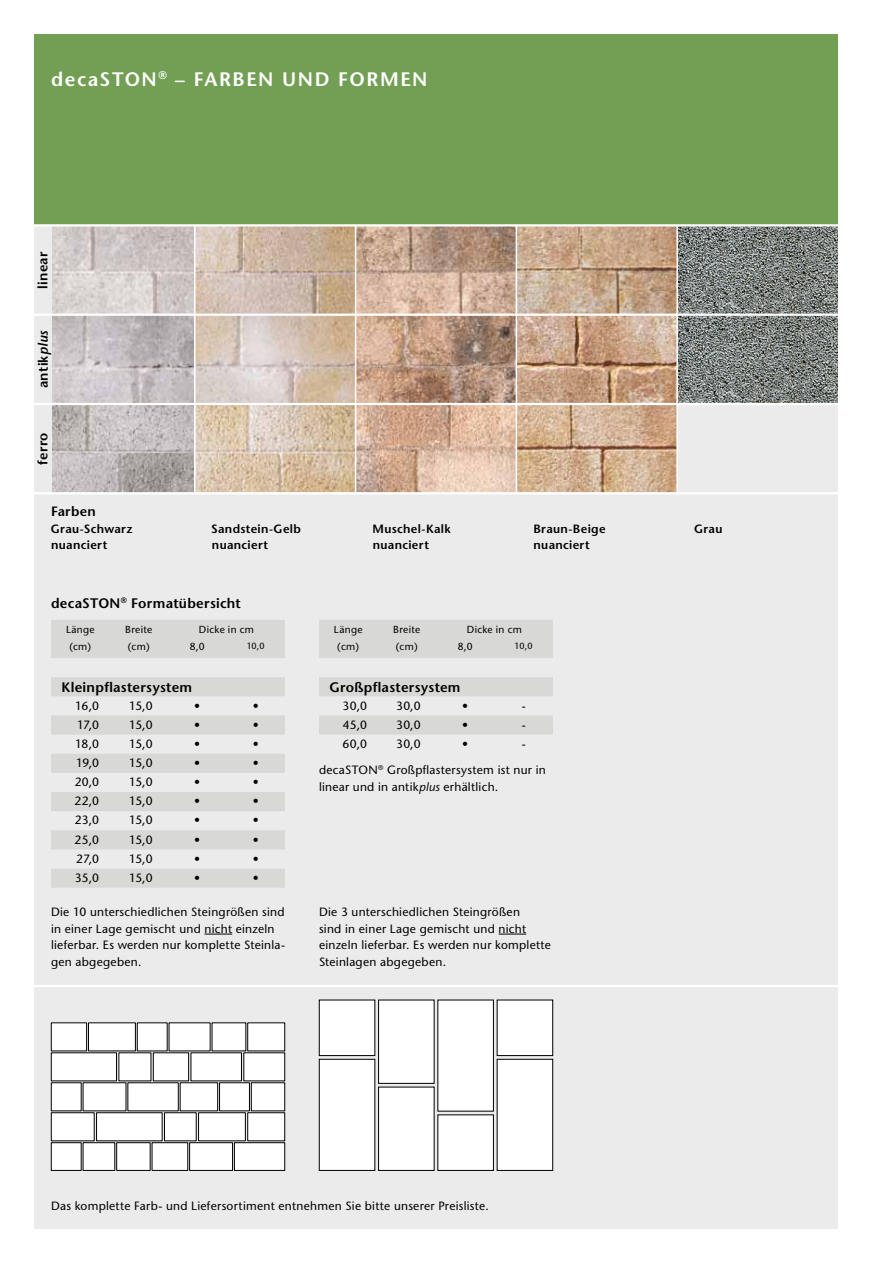
<style>
.page{position:relative;width:872px;height:1263px;background:#fff}
.page>*{position:absolute;margin:0;border:0;box-sizing:border-box;transform-origin:0 0}
.t1{font:600 19.5px "Stone Sans";letter-spacing:.08em;color:#fff}
.t2{font:600 13.8px "Stone Sans";letter-spacing:.02em;color:#000}
.t3{font:600 13.5px "Stone Sans";letter-spacing:.025em;color:#000}
.t4{font:12px/16.5px "Stone Sans";letter-spacing:.02em;color:#000}
.t5{font:600 12px/16.5px "Stone Sans";letter-spacing:.025em;color:#000}
.t6{font:10.2px/16.5px "Stone Sans";letter-spacing:.025em;color:#000;text-align:center}
.t7{font:9px "Stone Sans";color:#000}
.s1{font-style:italic}
</style>
<div class="page">
<div style="left:34px;top:493px;width:804px;height:736px;background:#ebebeb"></div>
<svg style="left:51px;top:620px;width:234px;height:268px;fill:#d8d8d7"></svg>
<img style="left:51px;top:226px;width:787px;height:177px">
<div style="left:34px;top:34px;width:804px;height:191px;background:#729f54"></div>
<img style="left:51px;top:405px;width:625px;height:87px">
<svg style="left:204px;top:934px;width:28px;height:1px"></svg>
<svg style="left:498px;top:934px;width:28px;height:1px"></svg>
<div style="left:677px;top:404px;width:161px;height:89px;background:#ebebeb"></div>
<div style="left:34px;top:225px;width:17px;height:90px;background:#ebebeb"></div>
<div style="left:34px;top:315px;width:17px;height:89px;background:#ebebeb"></div>
<div style="left:34px;top:404px;width:17px;height:89px;background:#ebebeb"></div>
<hr style="left:28px;top:314px;width:816px;height:2px;background:#fff">
<hr style="left:28px;top:403px;width:816px;height:2px;background:#fff">
<hr style="left:194px;top:225px;width:1px;height:268px;background:#fff">
<hr style="left:355px;top:225px;width:1px;height:268px;background:#fff">
<hr style="left:515px;top:225px;width:2px;height:268px;background:#fff">
<hr style="left:676px;top:225px;width:2px;height:268px;background:#fff">
<svg style="left:319px;top:620px;width:234px;height:115px"></svg>
<hr style="left:28px;top:985px;width:816px;height:2px;background:#fff">
<svg style="left:319px;top:999px;width:234px;height:172px"></svg>
<div style="left:83px;top:1143px;width:32px;height:27px;background:#fff"></div>
<div style="left:83px;top:1142px;width:32px;height:29px;border:1px solid #000"></div>
<div style="left:117px;top:1143px;width:33px;height:27px;background:#fff"></div>
<div style="left:116px;top:1142px;width:34px;height:29px;border:1px solid #000"></div>
<div style="left:152px;top:1143px;width:36px;height:27px;background:#fff"></div>
<div style="left:152px;top:1142px;width:36px;height:29px;border:1px solid #000"></div>
<div style="left:190px;top:1143px;width:42px;height:27px;background:#fff"></div>
<div style="left:189px;top:1142px;width:44px;height:29px;border:1px solid #000"></div>
<div style="left:234px;top:1143px;width:51px;height:27px;background:#fff"></div>
<div style="left:234px;top:1142px;width:51px;height:29px;border:1px solid #000"></div>
<div style="left:51px;top:1113px;width:43px;height:28px;background:#fff"></div>
<div style="left:97px;top:1113px;width:65px;height:28px;background:#fff"></div>
<div style="left:164px;top:1113px;width:32px;height:28px;background:#fff"></div>
<div style="left:198px;top:1113px;width:47px;height:28px;background:#fff"></div>
<div style="left:198px;top:1112px;width:48px;height:29px;border:1px solid #000"></div>
<div style="left:248px;top:1113px;width:37px;height:28px;background:#fff"></div>
<div style="left:51px;top:1083px;width:30px;height:28px;background:#fff"></div>
<div style="left:83px;top:1083px;width:43px;height:28px;background:#fff"></div>
<div style="left:128px;top:1083px;width:50px;height:28px;background:#fff"></div>
<div style="left:180px;top:1083px;width:38px;height:28px;background:#fff"></div>
<div style="left:219px;top:1083px;width:30px;height:28px;background:#fff"></div>
<div style="left:219px;top:1082px;width:31px;height:29px;border:1px solid #000"></div>
<div style="left:251px;top:1083px;width:34px;height:28px;background:#fff"></div>
<div style="left:51px;top:1053px;width:65px;height:28px;background:#fff"></div>
<div style="left:51px;top:1052px;width:66px;height:29px;border:1px solid #000"></div>
<div style="left:119px;top:1053px;width:32px;height:28px;background:#fff"></div>
<div style="left:153px;top:1053px;width:36px;height:28px;background:#fff"></div>
<div style="left:153px;top:1052px;width:36px;height:29px;border:1px solid #000"></div>
<div style="left:191px;top:1053px;width:50px;height:28px;background:#fff"></div>
<div style="left:244px;top:1053px;width:41px;height:28px;background:#fff"></div>
<div style="left:51px;top:1143px;width:30px;height:27px;background:#fff"></div>
<div style="left:51px;top:1142px;width:30px;height:29px;border:1px solid #000"></div>
<div style="left:212px;top:1023px;width:34px;height:28px;background:#fff"></div>
<div style="left:88px;top:1023px;width:47px;height:28px;background:#fff"></div>
<div style="left:88px;top:1022px;width:48px;height:29px;border:1px solid #000"></div>
<div style="left:137px;top:1023px;width:30px;height:28px;background:#fff"></div>
<div style="left:169px;top:1023px;width:41px;height:28px;background:#fff"></div>
<div style="left:248px;top:1023px;width:37px;height:28px;background:#fff"></div>
<div style="left:51px;top:1023px;width:36px;height:28px;background:#fff"></div>
<div style="left:51px;top:1022px;width:36px;height:29px;border:1px solid #000"></div>
<hr style="left:28px;top:224px;width:816px;height:2px;background:#fff">
<hr style="left:28px;top:492px;width:816px;height:2px;background:#fff">
<h1 class="t1" style="left:51px;top:67px;width:378px">decaSTON<sup>®</sup> – FARBEN UND FORMEN</h1>
<p class="t3" style="left:35px;top:289px;width:39px;rotate:-90deg">linear</p>
<p class="t3" style="left:35px;top:388px;width:59px;rotate:-90deg">antik<span class="s1">plus</span></p>
<p class="t3" style="left:35px;top:465px;width:34px;rotate:-90deg">ferro</p>
<p class="t3" style="left:51px;top:503px;width:46px">Farben</p>
<p class="t5" style="left:51px;top:520px;width:83px">Grau-Schwarz nuanciert</p>
<p class="t5" style="left:211px;top:520px;width:91px">Sandstein-Gelb nuanciert</p>
<p class="t5" style="left:372px;top:520px;width:80px">Muschel-Kalk nuanciert</p>
<p class="t5" style="left:533px;top:520px;width:74px">Braun-Beige nuanciert</p>
<p class="t5" style="left:694px;top:520px;width:30px">Grau</p>
<p class="t2" style="left:51px;top:595px;width:191px">decaSTON<sup>®</sup> Formatübersicht</p>
<p class="t6" style="left:199px;top:621px;width:57px">Dicke in cm</p>
<p class="t6" style="left:66px;top:622px;width:30px">Länge (cm)</p>
<p class="t6" style="left:125px;top:622px;width:28px;text-align:left">Breite (cm)</p>
<p class="t6" style="left:190px;top:638px;width:16px">8,0</p>
<p class="t7" style="left:247px;top:640px;width:20px">10,0</p>
<p class="t2" style="left:61px;top:679px;width:132px">Kleinpflastersystem</p>
<p class="t4" style="left:75px;top:697px;width:25px">16,0</p>
<p class="t4" style="left:129px;top:697px;width:25px">15,0</p>
<p class="t4" style="left:194px;top:697px;width:7px">•</p>
<p class="t4" style="left:253px;top:697px;width:7px">•</p>
<p class="t4" style="left:77px;top:716px;width:24px">17,0</p>
<p class="t4" style="left:129px;top:716px;width:25px">15,0</p>
<p class="t4" style="left:194px;top:716px;width:7px">•</p>
<p class="t4" style="left:253px;top:716px;width:7px">•</p>
<p class="t4" style="left:75px;top:735px;width:25px">18,0</p>
<p class="t4" style="left:129px;top:735px;width:25px">15,0</p>
<p class="t4" style="left:194px;top:735px;width:7px">•</p>
<p class="t4" style="left:253px;top:735px;width:7px">•</p>
<p class="t4" style="left:76px;top:754px;width:25px">19,0</p>
<p class="t4" style="left:129px;top:754px;width:25px">15,0</p>
<p class="t4" style="left:194px;top:754px;width:7px">•</p>
<p class="t4" style="left:253px;top:754px;width:7px">•</p>
<p class="t4" style="left:75px;top:774px;width:26px">20,0</p>
<p class="t4" style="left:129px;top:774px;width:25px">15,0</p>
<p class="t4" style="left:194px;top:774px;width:7px">•</p>
<p class="t4" style="left:253px;top:774px;width:7px">•</p>
<p class="t4" style="left:74px;top:793px;width:26px">22,0</p>
<p class="t4" style="left:129px;top:793px;width:25px">15,0</p>
<p class="t4" style="left:194px;top:793px;width:7px">•</p>
<p class="t4" style="left:253px;top:793px;width:7px">•</p>
<p class="t4" style="left:75px;top:812px;width:26px">23,0</p>
<p class="t4" style="left:129px;top:812px;width:25px">15,0</p>
<p class="t4" style="left:194px;top:812px;width:7px">•</p>
<p class="t4" style="left:253px;top:812px;width:7px">•</p>
<p class="t4" style="left:75px;top:831px;width:26px">25,0</p>
<p class="t4" style="left:129px;top:831px;width:25px">15,0</p>
<p class="t4" style="left:194px;top:831px;width:7px">•</p>
<p class="t4" style="left:253px;top:831px;width:7px">•</p>
<p class="t4" style="left:76px;top:850px;width:25px">27,0</p>
<p class="t4" style="left:129px;top:850px;width:25px">15,0</p>
<p class="t4" style="left:194px;top:850px;width:7px">•</p>
<p class="t4" style="left:253px;top:850px;width:7px">•</p>
<p class="t4" style="left:75px;top:869px;width:26px">35,0</p>
<p class="t4" style="left:129px;top:869px;width:25px">15,0</p>
<p class="t4" style="left:194px;top:869px;width:7px">•</p>
<p class="t4" style="left:253px;top:869px;width:7px">•</p>
<p class="t6" style="left:467px;top:621px;width:57px">Dicke in cm</p>
<p class="t6" style="left:334px;top:622px;width:30px">Länge (cm)</p>
<p class="t6" style="left:393px;top:622px;width:28px;text-align:left">Breite (cm)</p>
<p class="t6" style="left:458px;top:638px;width:16px">8,0</p>
<p class="t7" style="left:514px;top:640px;width:20px">10,0</p>
<p class="t2" style="left:329px;top:679px;width:133px">Großpflastersystem</p>
<p class="t4" style="left:343px;top:697px;width:26px">30,0</p>
<p class="t4" style="left:396px;top:697px;width:26px">30,0</p>
<p class="t4" style="left:462px;top:697px;width:7px">•</p>
<p class="t4" style="left:522px;top:697px;width:5px">-</p>
<p class="t4" style="left:343px;top:716px;width:26px">45,0</p>
<p class="t4" style="left:396px;top:716px;width:26px">30,0</p>
<p class="t4" style="left:462px;top:716px;width:7px">•</p>
<p class="t4" style="left:522px;top:716px;width:5px">-</p>
<p class="t4" style="left:342px;top:735px;width:26px">60,0</p>
<p class="t4" style="left:396px;top:735px;width:26px">30,0</p>
<p class="t4" style="left:462px;top:735px;width:7px">•</p>
<p class="t4" style="left:522px;top:735px;width:5px">-</p>
<p class="t4" style="left:319px;top:762px;width:228px">decaSTON<sup>®</sup> Großpflastersystem ist nur in linear und in antik<span class="s1">plus</span> erhältlich.</p>
<p class="t4" style="left:51px;top:904px;width:235px">Die 10 unterschiedlichen Steingrößen sind in einer Lage gemischt und nicht einzeln lieferbar. Es werden nur komplette Steinla&shy;gen abgegeben.</p>
<p class="t4" style="left:319px;top:904px;width:233px">Die 3 unterschiedlichen Steingrößen<br>sind in einer Lage gemischt und nicht einzeln lieferbar. Es werden nur komplette Steinlagen abgegeben.</p>
<p class="t4" style="left:51px;top:1198px;width:439px">Das komplette Farb- und Liefersortiment entnehmen Sie bitte unserer Preisliste.</p>
</div>
